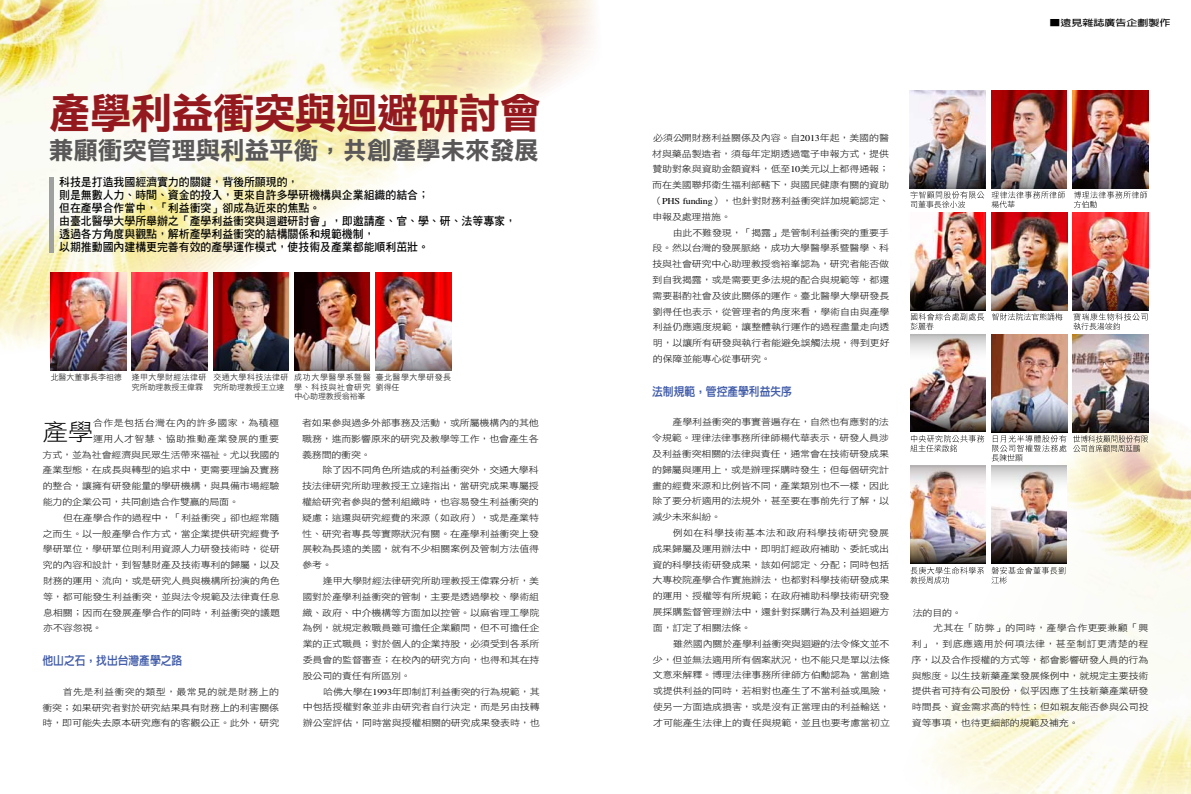
<style>
.page{position:relative;width:1191px;height:794px;background:#fff}
.page>*{position:absolute;margin:0;border:0;box-sizing:border-box;transform-origin:0 0}
.t1{font:42px "DF Li Hei Std W7";letter-spacing:-.025em;color:#94191f}
.t2{font:24.6px "DF Li Hei Std W7";letter-spacing:-.005em;color:#595757}
.t3{font:23.2px "DF Hei Std W3";color:#000;scale:1.11 1}
.t4{font:800 12px "AR Hei B5";letter-spacing:-.005em;color:#415ca9;scale:.9 1}
.t5{font:11.5px/13px "DF Hei Std W7";letter-spacing:-.005em;color:#000;scale:.95 1}
.t6{font:9px/15.8px "DF Hei Std W3";letter-spacing:-.015em;color:#000;text-align:justify;scale:1.11 1}
.t7{font:9px "DF Hei Std W3";letter-spacing:.03em;color:#000;scale:1.11 1}
.t8{font:9px "DF Hei Std W3";letter-spacing:.035em;color:#000;scale:1.11 1}
.t9{font:700 8.8px "AR Hei B5";color:#000;scale:1.25 1}
.t10{font:8px/9.5px "DF Hei Std W3";letter-spacing:.04em;color:#000;text-align:justify}
.t11{font:8px/9.5px "DF Hei Std W3";letter-spacing:-.01em;color:#000}
.t12{font:8px/9.5px "DF Hei Std W3";letter-spacing:.02em;color:#000}
.s1{font-family:"Times"}
</style>
<div class="page">
<img style="left:910px;top:379px;width:281px;height:415px">
<img style="left:0;top:0;width:594px;height:355px">
<hr style="left:50px;top:177px;width:4px;height:76px;background:#9fa0a0">
<img style="left:910px;top:90px;width:75px;height:63px">
<img style="left:910px;top:153px;width:75px;height:35px">
<img style="left:991px;top:90px;width:75px;height:63px">
<img style="left:1072px;top:90px;width:76px;height:63px">
<img style="left:1072px;top:153px;width:76px;height:35px">
<img style="left:991px;top:153px;width:75px;height:35px">
<img style="left:991px;top:212px;width:76px;height:63px">
<img style="left:1073px;top:212px;width:75px;height:63px">
<img style="left:1073px;top:275px;width:75px;height:35px">
<img style="left:991px;top:275px;width:76px;height:35px">
<img style="left:910px;top:465px;width:75px;height:63px">
<img style="left:910px;top:528px;width:75px;height:35px">
<svg style="left:910px;top:466px;width:75px;height:24px"></svg>
<img style="left:51px;top:272px;width:75px;height:63px">
<img style="left:132px;top:272px;width:75px;height:63px">
<img style="left:213px;top:272px;width:76px;height:63px">
<img style="left:213px;top:335px;width:76px;height:35px">
<img style="left:132px;top:335px;width:75px;height:35px">
<img style="left:51px;top:335px;width:75px;height:35px">
<img style="left:294px;top:272px;width:76px;height:63px">
<img style="left:376px;top:272px;width:75px;height:63px">
<img style="left:376px;top:335px;width:75px;height:35px">
<img style="left:294px;top:335px;width:76px;height:35px">
<svg style="left:910px;top:191px;width:74px;height:17px"></svg>
<svg style="left:910px;top:313px;width:74px;height:17px"></svg>
<svg style="left:910px;top:567px;width:74px;height:17px"></svg>
<svg style="left:991px;top:567px;width:74px;height:17px"></svg>
<svg style="left:992px;top:313px;width:70px;height:7px"></svg>
<svg style="left:1073px;top:313px;width:74px;height:17px"></svg>
<svg style="left:991px;top:191px;width:74px;height:17px"></svg>
<svg style="left:1074px;top:191px;width:73px;height:17px"></svg>
<img style="left:1073px;top:334px;width:75px;height:63px">
<img style="left:1073px;top:397px;width:75px;height:35px">
<svg style="left:1073px;top:435px;width:75px;height:17px"></svg>
<img style="left:991px;top:334px;width:76px;height:63px">
<img style="left:991px;top:397px;width:76px;height:35px">
<svg style="left:991px;top:435px;width:75px;height:26px"></svg>
<img style="left:910px;top:360px;width:75px;height:36px">
<img style="left:910px;top:396px;width:75px;height:36px">
<svg style="left:910px;top:334px;width:75px;height:26px"></svg>
<svg style="left:910px;top:435px;width:74px;height:17px"></svg>
<img style="left:991px;top:490px;width:75px;height:38px">
<img style="left:991px;top:528px;width:75px;height:35px">
<svg style="left:991px;top:465px;width:75px;height:25px"></svg>
<img style="left:913px;top:212px;width:72px;height:63px">
<img style="left:910px;top:275px;width:75px;height:35px">
<h1 class="t1" style="left:49px;top:90px;width:494px">產學利益衝突與迴避研討會</h1>
<h2 class="t2" style="left:49px;top:137px;width:491px">兼顧衝突管理與利益平衡，共創產學未來發展</h2>
<p class="t5" style="left:59px;top:175px;width:482px">科技是打造我國經濟實力的關鍵，背後所顯現的，<br>則是無數人力、時間、資金的投入，更來自許多學研機構與企業組織的結合；<br>但在產學合作當中，「利益衝突」卻成為近來的焦點。<br>由臺北醫學大學所舉辦之「產學利益衝突與迴避研討會」，即邀請產、官、學、研、法等專家，透過各方角度與觀點，解析產學利益衝突的結構關係和規範機制，<br>以期推動國內建構更完善有效的產學運作模式，使技術及產業都能順利茁壯。</p>
<p class="t11" style="left:132px;top:372px;width:76px;text-indent:-81px">北醫大董事長李祖德 逢甲大學財經法律研究所助理教授王偉霖</p>
<p class="t12" style="left:213px;top:372px;width:77px">交通大學科技法律研究所助理教授王立達</p>
<p class="t10" style="left:294px;top:372px;width:78px">成功大學醫學系暨醫學、科技與社會研究中心助理教授翁裕峯</p>
<p class="t10" style="left:376px;top:372px;width:77px">臺北醫學大學研發長劉得任</p>
<h3 class="t3" style="left:43px;top:419px;width:48px">產學</h3>
<p class="t8" style="left:93px;top:418px;width:169px">合作是包括台灣在內的許多國家，為積極</p>
<p class="t8" style="left:93px;top:433px;width:169px">運用人才智慧、協助推動產業發展的重要</p>
<p class="t6" style="left:43px;top:446px;width:215px">方式，並為社會經濟與民眾生活帶來福祉。尤以我國的</p>
<p class="t6" style="left:43px;top:462px;width:215px">產業型態，在成長與轉型的追求中，更需要理論及實務</p>
<p class="t6" style="left:43px;top:478px;width:215px">的整合，讓擁有研發能量的學研機構，與具備市場經驗</p>
<p class="t6" style="left:43px;top:494px;width:178px">能力的企業公司，共同創造合作雙贏的局面。</p>
<p class="t6" style="left:63px;top:509px;width:196px">但在產學合作的過程中，「利益衝突」卻也經常隨</p>
<p class="t6" style="left:43px;top:525px;width:215px">之而生。以一般產學合作方式，當企業提供研究經費予</p>
<p class="t6" style="left:43px;top:541px;width:215px">學研單位，學研單位則利用資源人力研發技術時，從研</p>
<p class="t6" style="left:43px;top:557px;width:215px">究的內容和設計，到智慧財產及技術專利的歸屬，以及</p>
<p class="t6" style="left:43px;top:573px;width:215px">財務的運用、流向，或是研究人員與機構所扮演的角色</p>
<p class="t6" style="left:43px;top:588px;width:215px">等，都可能發生利益衝突，並與法令規範及法律責任息</p>
<p class="t6" style="left:43px;top:604px;width:215px">息相關；因而在發展產學合作的同時，利益衝突的議題</p>
<p class="t6" style="left:43px;top:620px;width:55px">亦不容忽視。</p>
<h3 class="t4" style="left:43px;top:654px;width:157px">他山之石，找出台灣產學之路</h3>
<p class="t6" style="left:42px;top:683px;width:215px;text-indent:20px">首先是利益衝突的類型，最常見的就是財務上的衝突；如果研究者對於研究結果具有財務上的利害關係時，即可能失去原本研究應有的客觀公正。此外，研究</p>
<p class="t6" style="left:302px;top:414px;width:215px">者如果參與過多外部事務及活動，或所屬機構內的其他職務，進而影響原來的研究及教學等工作，也會產生各義務間的衝突。</p>
<p class="t6" style="left:302px;top:462px;width:215px;text-indent:20px">除了因不同角色所造成的利益衝突外，交通大學科技法律研究所助理教授王立達指出，當研究成果專屬授權給研究者參與的營利組織時，也容易發生利益衝突的疑慮；這還與研究經費的來源（如政府），或是產業特性、研究者專長等實際狀況有關。在產學利益衝突上發展較為長遠的美國，就有不少相關案例及管制方法值得參考。</p>
<p class="t6" style="left:302px;top:573px;width:215px;text-indent:20px">逢甲大學財經法律研究所助理教授王偉霖分析，美國對於產學利益衝突的管制，主要是透過學校、學術組織、政府、中介機構等方面加以控管。以麻省理工學院為例，就規定教職員雖可擔任企業顧問，但不可擔任企業的正式職員；對於個人的企業持股，必須受到各系所委員會的監督審查；在校內的研究方向，也得和其在持股公司的責任有所區別。</p>
<p class="t6" style="left:303px;top:683px;width:215px;text-indent:20px">哈佛大學在<span class="s1">1993</span>年即制訂利益衝突的行為規範，其中包括授權對象並非由研究者自行決定，而是另由技轉辦公室評估，同時當與授權相關的研究成果發表時，也</p>
<p class="t9" style="left:1049px;top:18px;width:98px">■遠見雜誌廣告企劃製作</p>
<p class="t6" style="left:652px;top:129px;width:215px">必須公開財務利益關係及內容。自<span class="s1">2013</span>年起，美國的醫材與藥品製造者，須每年定期透過電子申報方式，提供贊助對象與資助金額資料，低至<span class="s1">10</span>美元以上都得通報；而在美國聯邦衛生福利部轄下，與國民健康有關的資助（<span class="s1">PHS funding</span>），也針對財務利益衝突詳加規範認定、申報及處理措施。</p>
<p class="t6" style="left:652px;top:224px;width:215px;text-indent:20px">由此不難發現，「揭露」是管制利益衝突的重要手段。然以台灣的發展脈絡，成功大學醫學系暨醫學、科技與社會研究中心助理教授翁裕峯認為，研究者能否做到自我揭露，或是需要更多法規的配合與規範等，都還需要斟酌社會及彼此關係的運作。臺北醫學大學研發長劉得任也表示，從管理者的角度來看，學術自由與產學利益仍應適度規範，讓整體執行運作的過程盡量走向透明，以讓所有研發與執行者能避免誤觸法規，得到更好的保障並能專心從事研究。</p>
<h3 class="t4" style="left:652px;top:385px;width:157px">法制規範，管控產學利益失序</h3>
<p class="t6" style="left:652px;top:414px;width:215px;text-indent:20px">產學利益衝突的事實普遍存在，自然也有應對的法令規範。理律法律事務所律師楊代華表示，研發人員涉及利益衝突相關的法律與責任，通常會在技術研發成果的歸屬與運用上，或是辦理採購時發生；但每個研究計畫的經費來源和比例皆不同，產業類別也不一樣，因此除了要分析適用的法規外，甚至要在事前先行了解，以減少未來糾紛。</p>
<p class="t6" style="left:652px;top:525px;width:215px;text-indent:20px">例如在科學技術基本法和政府科學技術研究發展成果歸屬及運用辦法中，即明訂經政府補助、委託或出資的科學技術研發成果，該如何認定、分配；同時包括大專校院產學合作實施辦法，也都對科學技術研發成果的運用、授權等有所規範；在政府補助科學技術研究發展採購監督管理辦法中，還針對採購行為及利益迴避方面，訂定了相關法條。</p>
<p class="t6" style="left:653px;top:635px;width:215px;text-indent:20px">雖然國內關於產學利益衝突與迴避的法令條文並不少，但並無法適用所有個案狀況，也不能只是單以法條文意來解釋。博理法律事務所律師方伯勳認為，當創造或提供利益的同時，若相對也產生了不當利益或風險，使另一方面造成損害，或是沒有正當理由的利益輸送，才可能產生法律上的責任與規範，並且也要考慮當初立</p>
<p class="t6" style="left:912px;top:604px;width:46px">法的目的。</p>
<p class="t7" style="left:933px;top:623px;width:195px">尤其在「防弊」的同時，產學合作更要兼顧「興</p>
<p class="t7" style="left:911px;top:639px;width:215px">利」，到底應適用於何項法律，甚至制訂更清楚的程</p>
<p class="t6" style="left:911px;top:651px;width:215px">序，以及合作授權的方式等，都會影響研發人員的行為</p>
<p class="t6" style="left:911px;top:667px;width:215px">與態度。以生技新藥產業發展條例中，就規定主要技術</p>
<p class="t6" style="left:911px;top:683px;width:215px">提供者可持有公司股份，似乎因應了生技新藥產業研發</p>
<p class="t6" style="left:912px;top:699px;width:215px">時間長、資金需求高的特性；但如親友能否參與公司投</p>
<p class="t6" style="left:912px;top:715px;width:152px">資等事項，也待更細部的規範及補充。</p>
</div>
